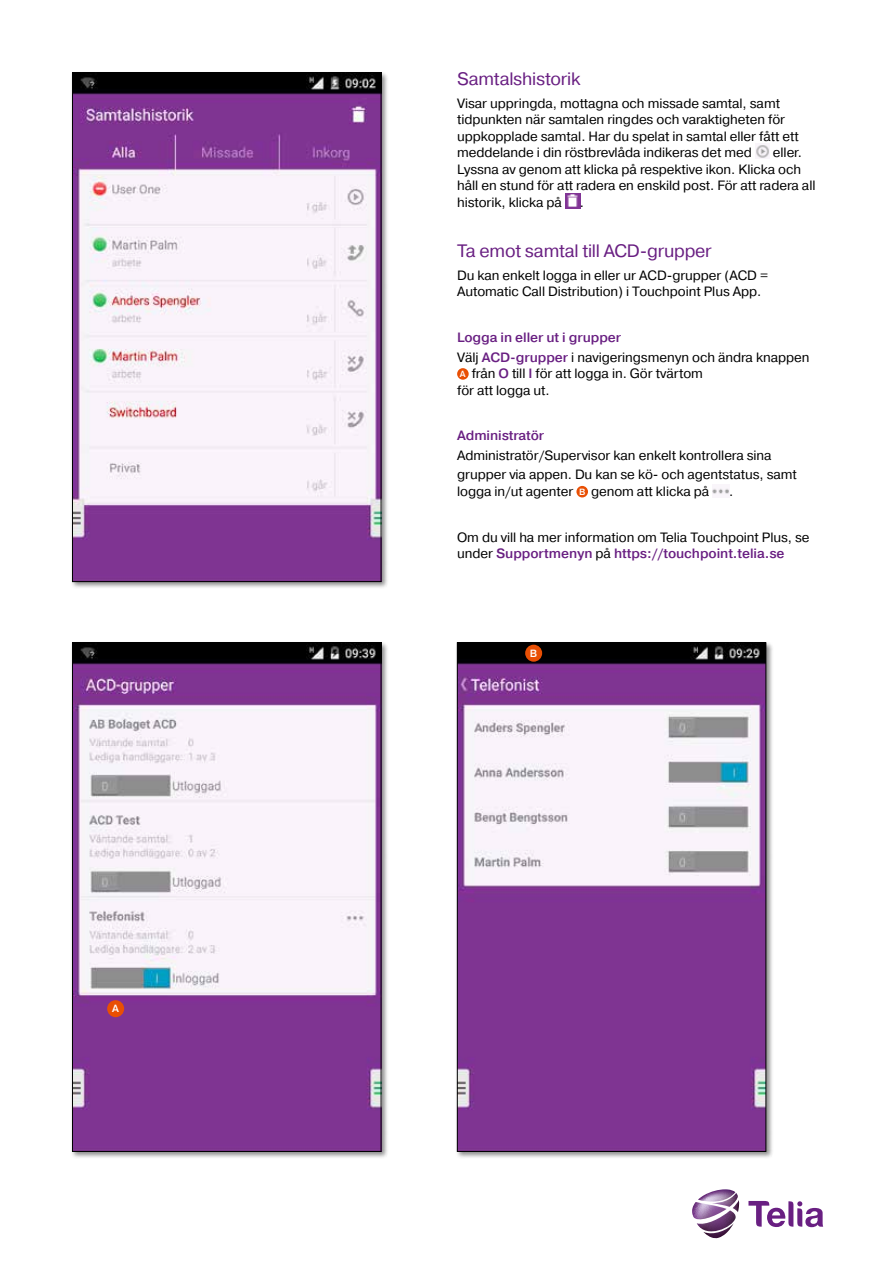
<style>
.page{position:relative;width:893px;height:1263px;background:#fff}
.page>*{position:absolute;margin:0;border:0;box-sizing:border-box;transform-origin:0 0}
.t1{font:18px "Pragmatica";letter-spacing:-.015em;color:#691f82}
.t2{font:13.5px/16.5px "Pragmatica";letter-spacing:-.005em;color:#000}
.t3{font:500 13.5px "Pragmatica";letter-spacing:-.005em;color:#691f82}
.t4{font:500 10.5px "Pragmatica";color:#fff}
.s1{font-weight:500;color:#691f82}
.s2{font-weight:500;font-size:9px;color:#fff}
</style>
<div class="page">
<svg style="left:692px;top:1189px;width:132px;height:50px"></svg>
<div style="left:71px;top:71px;width:318px;height:518px;background:#000;opacity:.45"></div>
<img style="left:74px;top:75px;width:305px;height:505px">
<div style="left:72px;top:73px;width:309px;height:509px;border:1px solid #000"></div>
<div style="left:71px;top:641px;width:318px;height:518px;background:#000;opacity:.45"></div>
<img style="left:74px;top:644px;width:305px;height:505px">
<div style="left:72px;top:642px;width:309px;height:509px;border:1px solid #000"></div>
<div style="left:455px;top:641px;width:318px;height:518px;background:#000;opacity:.45"></div>
<img style="left:459px;top:644px;width:305px;height:505px">
<div style="left:457px;top:642px;width:309px;height:509px;border:1px solid #000"></div>
<img style="left:756px;top:145px;width:14px;height:13px">
<img style="left:565px;top:193px;width:15px;height:15px">
<div style="left:457px;top:368px;width:12px;height:12px;background:#e94f04;border-radius:50%"></div>
<div style="left:576px;top:486px;width:12px;height:11px;background:#e94f04;border-radius:50%"></div>
<img style="left:712px;top:488px;width:17px;height:7px">
<div style="left:107px;top:1000px;width:17px;height:17px;background:#e94f04;border-radius:50%"></div>
<div style="left:525px;top:645px;width:17px;height:17px;background:#e94f04;border-radius:50%"></div>
<p class="t4" style="left:112px;top:1002px;width:8px">A</p>
<h1 class="t1" style="left:457px;top:68px;width:125px">Samtalshistorik</h1>
<p class="t2" style="left:457px;top:95px;width:343px">Visar uppringda, mottagna och missade samtal, samt tidpunkten när samtalen ringdes och varaktigheten för uppkopplade samtal. Har du spelat in samtal eller fått ett meddelande i din röstbrevlåda indikeras det med</p>
<p class="t2" style="left:457px;top:145px;width:360px;text-indent:316px">eller.<br>Lyssna av genom att klicka på respektive ikon. Klicka och håll en stund för att radera en enskild post. För att radera all historik, klicka på</p>
<p class="t2" style="left:580px;top:194px;width:6px">.</p>
<h1 class="t1" style="left:457px;top:240px;width:256px">Ta emot samtal till ACD-grupper</h1>
<p class="t2" style="left:457px;top:267px;width:312px">Du kan enkelt logga in eller ur ACD-grupper (ACD =<br>Automatic Call Distribution) i Touchpoint Plus App.</p>
<p class="t2" style="left:457px;top:328px;width:354px;line-height:19.5px"><span class="s1">Logga in eller ut i grupper<br></span>Välj <span class="s1">ACD-grupper</span> i navigeringsmenyn och ändra knappen</p>
<p class="t2" style="left:457px;top:366px;width:247px"><span class="s2">A</span> från <span class="s1">O</span> till <span class="s1">I</span> för att logga in. Gör tvärtom för att logga ut.</p>
<p class="t3" style="left:457px;top:427px;width:89px">Administratör</p>
<p class="t2" style="left:457px;top:446px;width:341px;line-height:19.5px">Administratör/Supervisor kan enkelt kontrollera sina grupper via appen. Du kan se kö- och agentstatus, samt</p>
<p class="t2" style="left:457px;top:483px;width:254px">logga in/ut agenter <span class="s2">B</span> genom att klicka på</p>
<p class="t2" style="left:729px;top:483px;width:6px">.</p>
<p class="t2" style="left:457px;top:529px;width:354px">Om du vill ha mer information om Telia Touchpoint Plus, se under <span class="s1">Supportmenyn</span> på <span class="s1">https://touchpoint.telia.se</span></p>
<p class="t4" style="left:530px;top:646px;width:9px">B</p>
</div>
